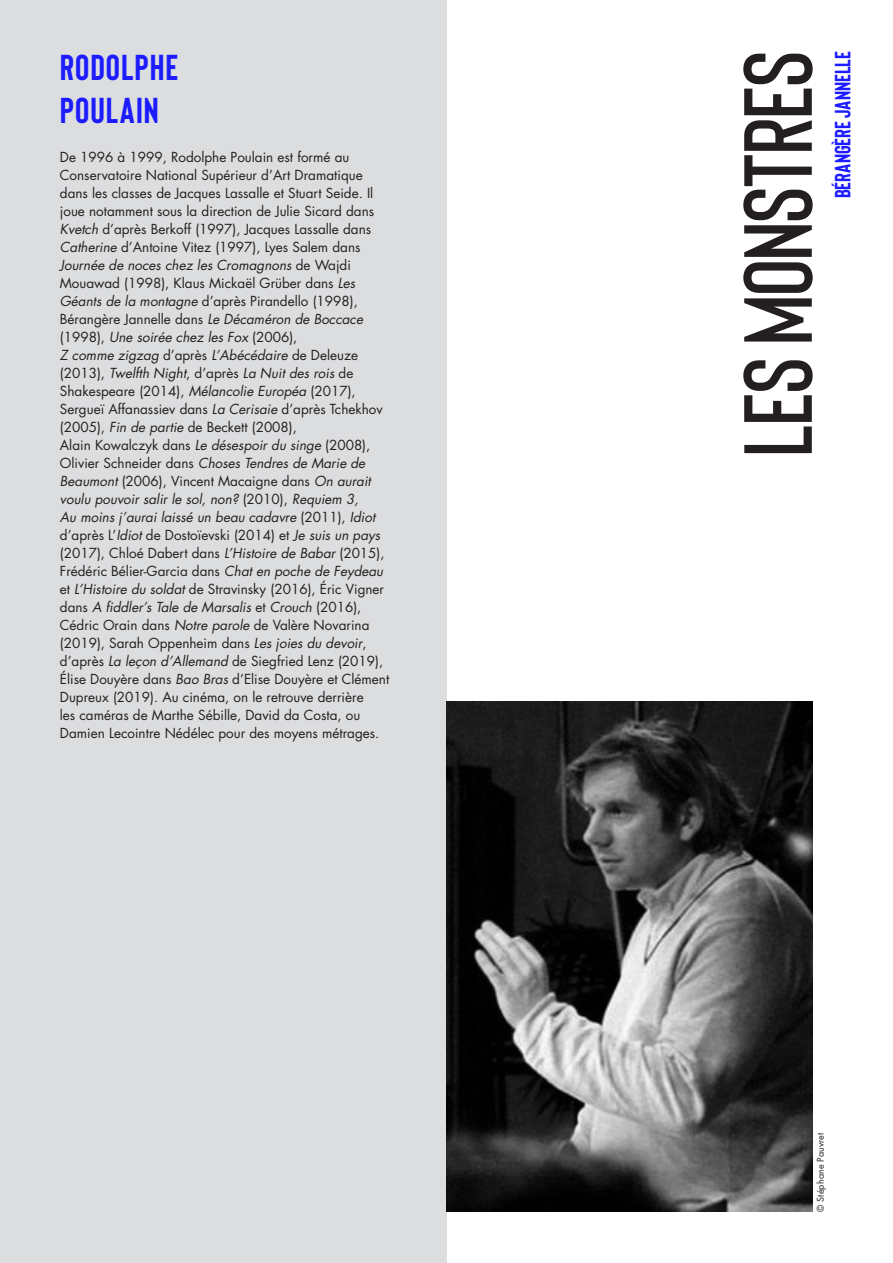
<style>
.page{position:relative;width:893px;height:1263px;background:#fff}
.page>*{position:absolute;margin:0;border:0;box-sizing:border-box;transform-origin:0 0}
.t1{font:600 96.6px "Bison";letter-spacing:-.015em;color:#231f20}
.t2{font:700 36px/43.2px "Bison";letter-spacing:.03em;color:#1c1cff}
.t3{font:700 22.05px "Bison";color:#1c1cff}
.t4{font:13.5px/18px "Futura Std";color:#231f20}
.t5{font:9px "Futura Std";letter-spacing:.02em;color:#231f20}
.s1{font-style:italic}
</style>
<div class="page">
<div style="left:0;top:0;width:446px;height:1263px;background:#dcdddf"></div>
<img style="left:446px;top:702px;width:366px;height:510px">
<p class="t2" style="left:60px;top:44px;width:120px">RODOLPHE<br>POULAIN</p>
<p class="t4" style="left:60px;top:148px;width:331px">De 1996 à 1999, Rodolphe Poulain est formé au Conservatoire National Supérieur d’Art Dramatique dans les classes de Jacques Lassalle et Stuart Seide. Il joue notamment sous la direction de Julie Sicard dans <span class="s1">Kvetch</span> d’après Berkoff (1997), Jacques Lassalle dans <span class="s1">Catherine</span> d’Antoine Vitez (1997), Lyes Salem dans <span class="s1">Journée de noces chez les Cromagnons</span> de Wajdi Mouawad (1998), Klaus Mickaël Grüber dans <span class="s1">Les Géants de la montagne</span> d’après Pirandello (1998), Bérangère Jannelle dans <span class="s1">Le Décaméron de Boccace </span>(1998), <span class="s1">Une soirée chez les Fox</span> (2006),<br><span class="s1">Z comme zigzag</span> d’après <span class="s1">L’Abécédaire</span> de Deleuze (2013), <span class="s1">Twelfth Night</span>, d’après <span class="s1">La Nuit des rois</span> de Shakespeare (2014), <span class="s1">Mélancolie Européa</span> (2017), Sergueï Affanassiev dans <span class="s1">La Cerisaie</span> d’après Tchekhov (2005), <span class="s1">Fin de partie</span> de Beckett (2008),<br>Alain Kowalczyk dans <span class="s1">Le désespoir du singe</span> (2008), Olivier Schneider dans <span class="s1">Choses Tendres de Marie de Beaumont</span> (2006), Vincent Macaigne dans <span class="s1">On aurait voulu pouvoir salir le sol, non?</span> (2010), <span class="s1">Requiem 3,<br>Au moins j’aurai laissé un beau cadavre</span> (2011), <span class="s1">Idiot </span>d’après L’<span class="s1">Idiot</span> de Dostoïevski (2014) et <span class="s1">Je suis un pays </span>(2017), Chloé Dabert dans <span class="s1">L’Histoire de Babar</span> (2015), Frédéric Bélier-Garcia dans <span class="s1">Chat en poche de Feydeau </span>et <span class="s1">L’Histoire du soldat</span> de Stravinsky (2016), Éric Vigner dans <span class="s1">A fiddler’s Tale de Marsalis</span> et <span class="s1">Crouch</span> (2016), Cédric Orain dans <span class="s1">Notre parole</span> de Valère Novarina (2019), Sarah Oppenheim dans <span class="s1">Les joies du devoir</span>, d’après <span class="s1">La leçon d’Allemand</span> de Siegfried Lenz (2019), Élise Douyère dans <span class="s1">Bao Bras</span> d’Elise Douyère et Clément Dupreux (2019). Au cinéma, on le retrouve derrière<br>les caméras de Marthe Sébille, David da Costa, ou Damien Lecointre Nédélec pour des moyens métrages.</p>
<p class="t1" style="left:718px;top:457px;width:407px;rotate:-90deg">les monstres</p>
<p class="t3" style="left:829px;top:198px;width:149px;rotate:-90deg">BÉRANGÈRE JANNELLE</p>
<p class="t5" style="left:815px;top:1212px;width:81px;rotate:-90deg">© Stéphane Pauvret</p>
</div>
